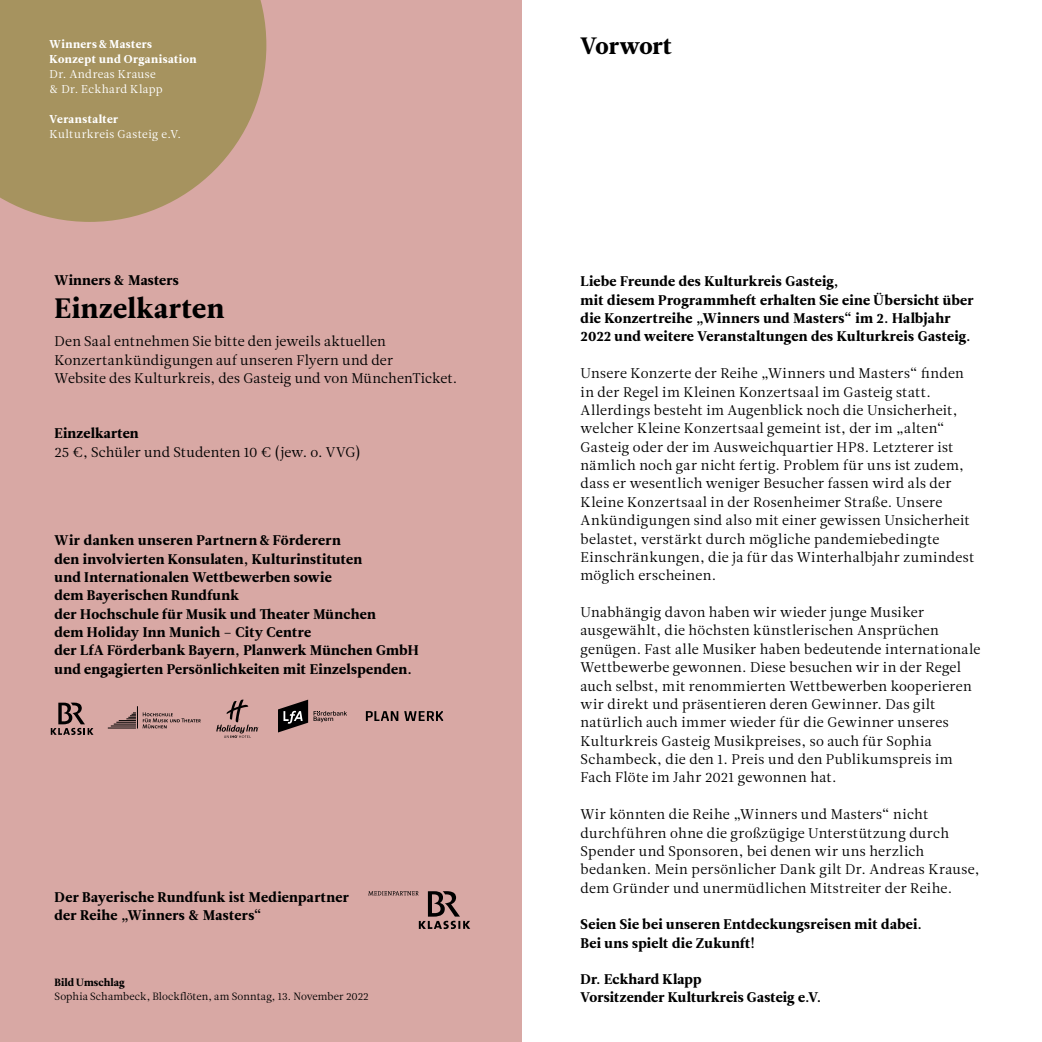
<style>
.page{position:relative;width:1042px;height:1042px;background:#fff}
.page>*{position:absolute;margin:0;border:0;box-sizing:border-box;transform-origin:0 0}
.t1{font:28px "Leitura News Roman 4";letter-spacing:.025em;color:#000}
.t2{font:23.62px "Leitura News Roman 4";color:#000}
.t3{font:14px/18.4px "Leitura News Roman 1";letter-spacing:.02em;color:#000}
.t4{font:14px/18.4px "Leitura News Roman 4";letter-spacing:.025em;color:#000}
.t5{font:11.38px/14.9px "Leitura News Roman 1";letter-spacing:.035em;color:#fff}
.t6{font:11.38px/14.9px "Leitura News Roman 4";letter-spacing:.04em;color:#fff}
.t7{font:10.5px "Leitura News Roman 1";letter-spacing:.01em;color:#000}
.t8{font:10.5px "Leitura News Roman 4";letter-spacing:.01em;color:#000}
</style>
<div class="page">
<div style="left:0;top:0;width:521px;height:1042px;background:#d8a8a4"></div>
<svg style="left:0;top:0;width:266px;height:222px;background:#ab9566"></svg>
<svg style="left:51px;top:702px;width:42px;height:33px"></svg>
<svg style="left:216px;top:699px;width:43px;height:39px"></svg>
<svg style="left:108px;top:706px;width:93px;height:22px"></svg>
<svg style="left:366px;top:711px;width:32px;height:10px"></svg>
<svg style="left:404px;top:711px;width:39px;height:10px"></svg>
<svg style="left:278px;top:699px;width:69px;height:33px"></svg>
<svg style="left:368px;top:891px;width:102px;height:38px"></svg>
<p class="t6" style="left:50px;top:37px;width:148px">Winners &amp;Masters<br>Konzept und Organisation</p>
<p class="t5" style="left:50px;top:67px;width:115px">Dr. Andreas Krause &amp; Dr. Eckhard Klapp</p>
<p class="t6" style="left:50px;top:112px;width:70px">Veranstalter</p>
<p class="t5" style="left:50px;top:127px;width:133px">Kulturkreis Gasteig e.V.</p>
<p class="t4" style="left:55px;top:271px;width:126px">Winners &amp; Masters</p>
<h1 class="t1" style="left:55px;top:292px;width:171px">Einzelkarten</h1>
<p class="t3" style="left:55px;top:333px;width:404px">Den Saal entnehmen Sie bitte den jeweils aktuellen<br>Konzertankündigungen auf unseren Flyern und der<br>Website des Kulturkreis, des Gasteig und von MünchenTicket.</p>
<p class="t4" style="left:55px;top:424px;width:86px">Einzelkarten</p>
<p class="t3" style="left:55px;top:443px;width:307px">25 €, Schüler und Studenten 10 € (jew. o. VVG)</p>
<p class="t4" style="left:55px;top:531px;width:366px">Wir danken unseren Partnern &amp; Förderern<br>den involvierten Konsulaten, Kulturinstituten<br>und Internationalen Wettbewerben sowie<br>dem Bayerischen Rundfunk<br>der Hochschule für Musik und Theater München<br>dem Holiday Inn Munich – City Centre<br>der LfA Förderbank Bayern, Planwerk München GmbH und engagierten Persönlichkeiten mit Einzelspenden.</p>
<p class="t4" style="left:55px;top:888px;width:296px">Der Bayerische Rundfunk ist Medienpartner der Reihe „Winners &amp; Masters“</p>
<p class="t8" style="left:55px;top:976px;width:72px">Bild Umschlag</p>
<p class="t7" style="left:55px;top:990px;width:315px">Sophia Schambeck, Blockflöten, am Sonntag, 13. November 2022</p>
<h2 class="t2" style="left:580px;top:32px;width:93px">Vorwort</h2>
<p class="t4" style="left:580px;top:272px;width:394px">Liebe Freunde des Kulturkreis Gasteig,<br>mit diesem Programmheft erhalten Sie eine Übersicht über die Konzertreihe „Winners und Masters“ im 2. Halbjahr 2022 und weitere Veranstaltungen des Kulturkreis Gasteig.</p>
<p class="t3" style="left:580px;top:364px;width:395px">Unsere Konzerte der Reihe „Winners und Masters“ finden in der Regel im Kleinen Konzertsaal im Gasteig statt.<br>Allerdings besteht im Augenblick noch die Unsicherheit, welcher Kleine Konzertsaal gemeint ist, der im „alten“ Gasteig oder der im Ausweichquartier HP8. Letzterer ist nämlich noch gar nicht fertig. Problem für uns ist zudem, dass er wesentlich weniger Besucher fassen wird als der Kleine Konzertsaal in der Rosenheimer Straße. Unsere Ankündigungen sind also mit einer gewissen Unsicherheit belastet, verstärkt durch mögliche pandemiebedingte Einschränkungen, die ja für das Winterhalbjahr zumindest möglich erscheinen.</p>
<p class="t3" style="left:580px;top:603px;width:401px">Unabhängig davon haben wir wieder junge Musiker ausgewählt, die höchsten künstlerischen Ansprüchen genügen. Fast alle Musiker haben bedeutende internationale Wettbewerbe gewonnen. Diese besuchen wir in der Regel auch selbst, mit renommierten Wettbewerben kooperieren wir direkt und präsentieren deren Gewinner. Das gilt natürlich auch immer wieder für die Gewinner unseres Kulturkreis Gasteig Musikpreises, so auch für Sophia Schambeck, die den 1. Preis und den Publikumspreis im Fach Flöte im Jahr 2021 gewonnen hat.</p>
<p class="t3" style="left:580px;top:805px;width:401px">Wir könnten die Reihe „Winners und Masters“ nicht durchführen ohne die großzügige Unterstützung durch Spender und Sponsoren, bei denen wir uns herzlich bedanken. Mein persönlicher Dank gilt Dr. Andreas Krause, dem Gründer und unermüdlichen Mitstreiter der Reihe.</p>
<p class="t4" style="left:580px;top:915px;width:343px">Seien Sie bei unseren Entdeckungsreisen mit dabei.<br>Bei uns spielt die Zukunft!</p>
<p class="t4" style="left:580px;top:970px;width:242px">Dr. Eckhard Klapp<br>Vorsitzender Kulturkreis Gasteig e.V.</p>
</div>
